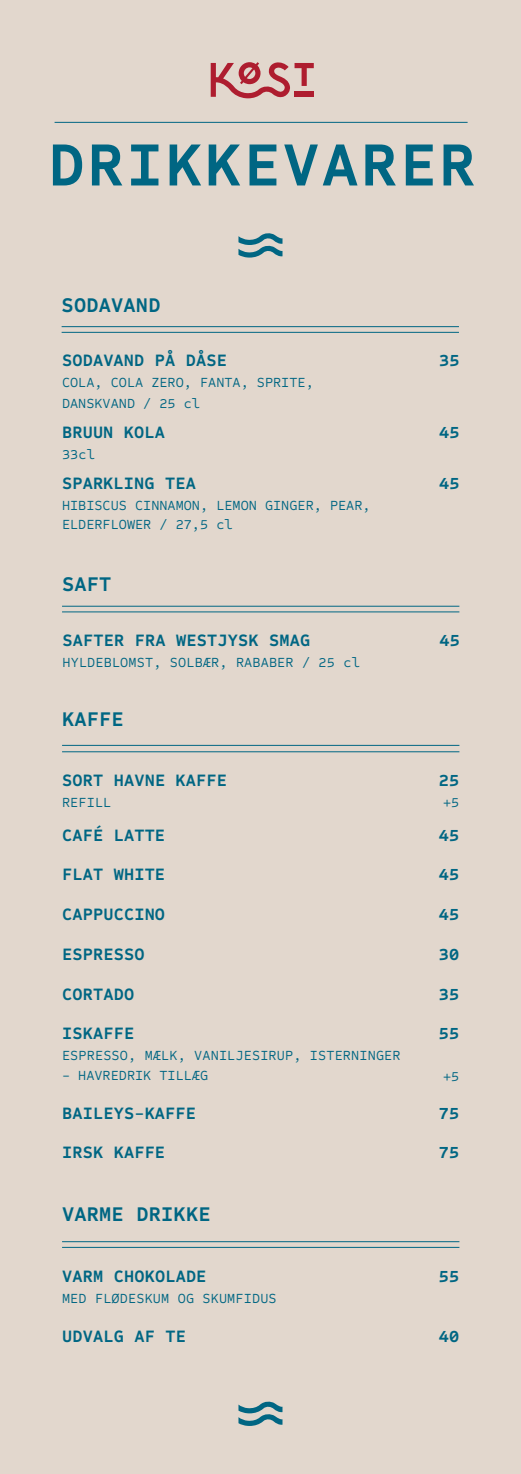
<style>
.page{position:relative;width:521px;height:1474px;background:#fff}
.page>*{position:absolute;margin:0;border:0;box-sizing:border-box;transform-origin:0 0}
.t1{font:700 63px "Sometype Mono";letter-spacing:.04em;color:#006683}
.t2{font:700 21px "Sometype Mono";letter-spacing:.01em;color:#006683}
.t3{font:700 17.5px "Sometype Mono";letter-spacing:.01em;color:#006683}
.t4{font:14px/21px "Sometype Mono";color:#006683}
</style>
<div class="page">
<div style="left:0;top:0;width:521px;height:1473px;background:#e2d7cd"></div>
<svg style="left:211px;top:62px;width:103px;height:36px"></svg>
<hr style="left:55px;top:122px;width:412px;height:1px;background:#006683">
<svg style="left:238px;top:233px;width:44px;height:24px"></svg>
<svg style="left:238px;top:1401px;width:44px;height:24px"></svg>
<hr style="left:62px;top:326px;width:397px;height:1px;background:#006683">
<hr style="left:62px;top:332px;width:397px;height:1px;background:#006683">
<hr style="left:62px;top:745px;width:397px;height:1px;background:#006683">
<hr style="left:62px;top:751px;width:397px;height:1px;background:#006683">
<hr style="left:62px;top:1241px;width:397px;height:1px;background:#006683">
<hr style="left:62px;top:1246px;width:397px;height:1px;background:#006683">
<hr style="left:62px;top:605px;width:397px;height:1px;background:#006683">
<hr style="left:62px;top:611px;width:397px;height:1px;background:#006683">
<h1 class="t1" style="left:48px;top:128px;width:429px">DRIKKEVARER</h1>
<h2 class="t2" style="left:62px;top:292px;width:100px">SODAVAND</h2>
<p class="t3" style="left:62px;top:350px;width:167px">SODAVAND PÅ DÅSE</p>
<p class="t4" style="left:62px;top:373px;width:253px">COLA, COLA ZERO, FANTA, SPRITE,<br>DANSKVAND / 25 cl</p>
<p class="t3" style="left:62px;top:422px;width:105px">BRUUN KOLA</p>
<p class="t4" style="left:62px;top:445px;width:34px">33cl</p>
<p class="t3" style="left:62px;top:473px;width:136px">SPARKLING TEA</p>
<p class="t4" style="left:62px;top:496px;width:310px;line-height:19.2px">HIBISCUS CINNAMON, LEMON GINGER, PEAR,<br>ELDERFLOWER / 27,5 cl</p>
<h2 class="t2" style="left:62px;top:572px;width:51px">SAFT</h2>
<p class="t3" style="left:62px;top:630px;width:249px">SAFTER FRA WESTJYSK SMAG</p>
<p class="t4" style="left:62px;top:652px;width:299px">HYLDEBLOMST, SOLBÆR, RABABER / 25 cl</p>
<h2 class="t2" style="left:62px;top:707px;width:63px">KAFFE</h2>
<p class="t3" style="left:62px;top:770px;width:167px">SORT HAVNE KAFFE</p>
<p class="t4" style="left:62px;top:793px;width:51px">REFILL</p>
<p class="t3" style="left:439px;top:350px;width:22px">35</p>
<p class="t3" style="left:439px;top:422px;width:22px">45</p>
<p class="t3" style="left:439px;top:473px;width:22px">45</p>
<p class="t3" style="left:439px;top:630px;width:22px">45</p>
<p class="t3" style="left:439px;top:770px;width:22px">25</p>
<p class="t4" style="left:443px;top:793px;width:18px">+5</p>
<p class="t3" style="left:62px;top:824px;width:105px">CAFÉ LATTE</p>
<p class="t3" style="left:439px;top:824px;width:22px">45</p>
<p class="t3" style="left:62px;top:864px;width:105px">FLAT WHITE</p>
<p class="t3" style="left:439px;top:864px;width:22px">45</p>
<p class="t3" style="left:62px;top:904px;width:105px">CAPPUCCINO</p>
<p class="t3" style="left:439px;top:904px;width:22px">45</p>
<p class="t3" style="left:62px;top:943px;width:84px">ESPRESSO</p>
<p class="t3" style="left:439px;top:943px;width:22px">30</p>
<p class="t3" style="left:62px;top:983px;width:74px">CORTADO</p>
<p class="t3" style="left:439px;top:983px;width:22px">35</p>
<p class="t3" style="left:62px;top:1023px;width:74px">ISKAFFE</p>
<p class="t4" style="left:62px;top:1046px;width:340px">ESPRESSO, MÆLK, VANILJESIRUP, ISTERNINGER</p>
<p class="t4" style="left:62px;top:1065px;width:148px">- HAVREDRIK TILLÆG</p>
<p class="t3" style="left:439px;top:1023px;width:22px">55</p>
<p class="t4" style="left:443px;top:1067px;width:18px">+5</p>
<p class="t3" style="left:62px;top:1102px;width:136px">BAILEYS-KAFFE</p>
<p class="t3" style="left:439px;top:1102px;width:22px">75</p>
<p class="t3" style="left:62px;top:1142px;width:105px">IRSK KAFFE</p>
<p class="t3" style="left:439px;top:1142px;width:22px">75</p>
<h2 class="t2" style="left:62px;top:1201px;width:150px">VARME DRIKKE</h2>
<p class="t3" style="left:62px;top:1266px;width:146px">VARM CHOKOLADE</p>
<p class="t4" style="left:62px;top:1289px;width:216px">MED FLØDESKUM OG SKUMFIDUS</p>
<p class="t3" style="left:439px;top:1266px;width:22px">55</p>
<p class="t3" style="left:62px;top:1325px;width:125px">UDVALG AF TE</p>
<p class="t3" style="left:439px;top:1325px;width:22px">40</p>
</div>
